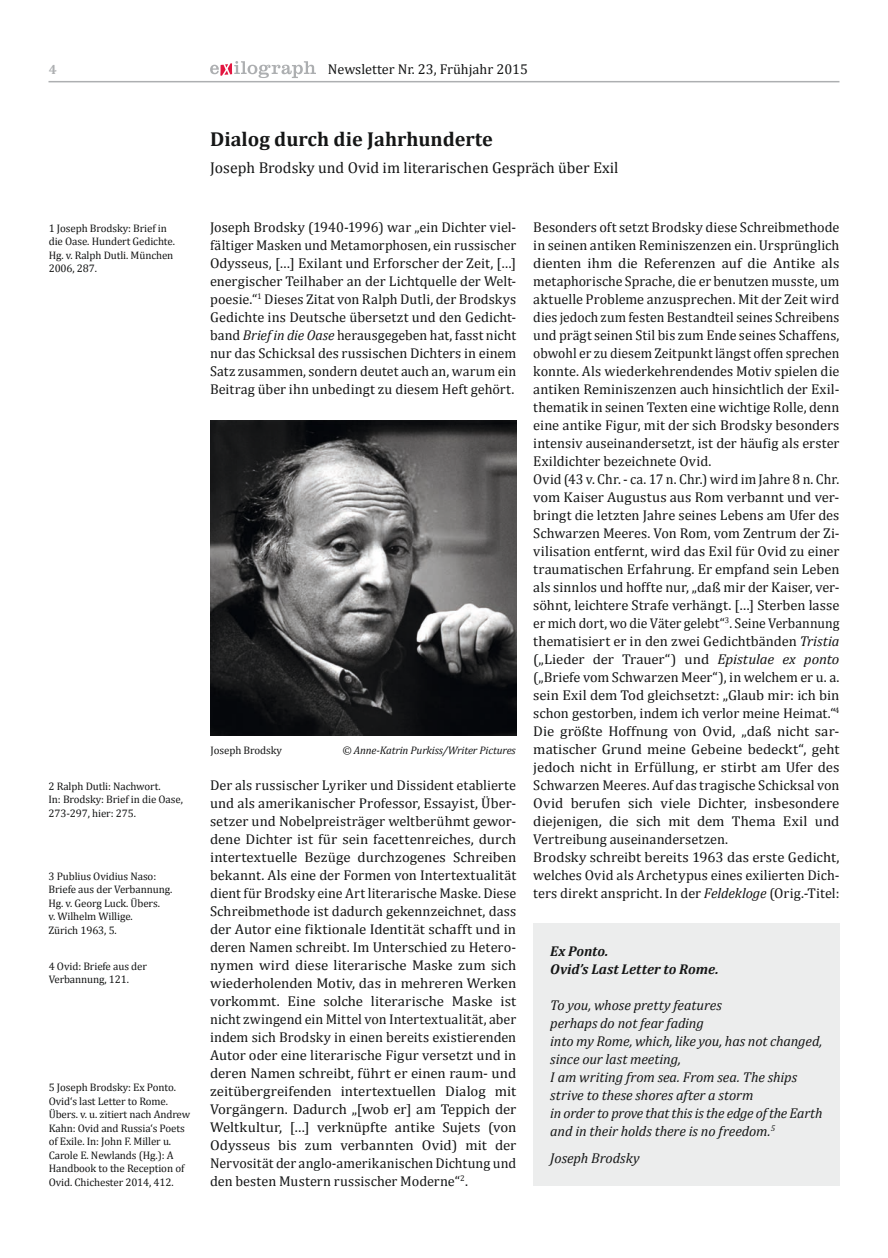
<style>
.page{position:relative;width:888px;height:1258px;background:#fff}
.page>*{position:absolute;margin:0;border:0;box-sizing:border-box;transform-origin:0 0}
.t1{font:700 20.25px "Cambria";color:#151616}
.t2{font:15.75px "Cambria";color:#151616}
.t3{font:14.25px/18px "Cambria";color:#151616;text-align:justify}
.t4{font:italic 14.25px/18px "Cambria";letter-spacing:-.01em;color:#151616}
.t5{font:italic 700 14.25px/18px "Cambria";color:#151616}
.t6{font:700 13.5px "Cambria";color:#adafb1}
.t7{font:10.95px/13.5px "Cambria";letter-spacing:-.01em;color:#151616}
.t8{font:italic 10.95px "Cambria";letter-spacing:-.01em;color:#151616}
.s1{font-style:italic}
</style>
<div class="page">
<hr style="left:49px;top:81px;width:790px;height:1px;background:#adafb1">
<svg style="left:210px;top:61px;width:106px;height:17px"></svg>
<div style="left:533px;top:923px;width:306px;height:263px;background:#eceded"></div>
<img style="left:210px;top:420px;width:306px;height:315px">
<p class="t6" style="left:49px;top:60px;width:9px">4</p>
<p class="t3" style="left:328px;top:60px;width:202px">Newsletter Nr. 23, Frühjahr 2015</p>
<h1 class="t1" style="left:210px;top:125px;width:284px">Dialog durch die Jahrhunderte</h1>
<p class="t2" style="left:210px;top:158px;width:410px">Joseph Brodsky und Ovid im literarischen Gespräch über Exil</p>
<p class="t7" style="left:49px;top:221px;width:128px">1 Joseph Brodsky: Brief in die Oase. Hundert Gedichte.<br>Hg. v. Ralph Dutli. München<br>2006, 287.</p>
<p class="t3" style="left:210px;top:218px;width:308px">Joseph Brodsky (1940-1996) war „ein Dichter viel&shy;fältiger Masken und Metamorphosen, ein russischer Odysseus, […] Exilant und Erforscher der Zeit, […] energischer Teilhaber an der Lichtquelle der Welt&shy;poesie.“<sup>1</sup> Dieses Zitat von Ralph Dutli, der Brodskys Gedichte ins Deutsche übersetzt und den Gedicht&shy;band <span class="s1">Brief in die Oase</span> herausgegeben hat, fasst nicht nur das Schicksal des russischen Dichters in einem Satz zusammen, sondern deutet auch an, warum ein Beitrag über ihn unbedingt zu diesem Heft gehört.</p>
<p class="t7" style="left:49px;top:779px;width:136px">2 Ralph Dutli: Nachwort.<br>In: Brodsky: Brief in die Oase,<br>273-297, hier: 275.</p>
<p class="t7" style="left:49px;top:869px;width:125px">3 Publius Ovidius Naso:<br>Briefe aus der Verbannung.<br>Hg. v. Georg Luck. Übers.<br>v. Wilhelm Willige.<br>Zürich 1963, 5.</p>
<p class="t7" style="left:49px;top:959px;width:100px">4 Ovid: Briefe aus der<br>Verbannung, 121.</p>
<p class="t7" style="left:49px;top:1080px;width:143px">5 Joseph Brodsky: Ex Ponto.<br>Ovid‘s last Letter to Rome.<br>Übers. v. u. zitiert nach Andrew<br>Kahn: Ovid and Russia‘s Poets of Exile. In: John F. Miller u.<br>Carole E. Newlands (Hg.): A<br>Handbook to the Reception of<br>Ovid. Chichester 2014, 412.</p>
<p class="t7" style="left:211px;top:743px;width:73px">Joseph Brodsky</p>
<p class="t8" style="left:342px;top:742px;width:175px">© Anne-Katrin Purkiss/Writer Pictures</p>
<p class="t3" style="left:210px;top:776px;width:308px">Der als russischer Lyriker und Dissident etablierte und als amerikanischer Professor, Essayist, Über&shy;setzer und Nobelpreisträger weltberühmt gewor&shy;dene Dichter ist für sein facettenreiches, durch intertextuelle Bezüge durchzogenes Schreiben bekannt. Als eine der Formen von Intertextualität dient für Brodsky eine Art literarische Maske. Diese Schreibmethode ist dadurch gekennzeichnet, dass der Autor eine fiktionale Identität schafft und in deren Namen schreibt. Im Unterschied zu Hetero&shy;nymen wird diese literarische Maske zum sich wiederholenden Motiv, das in mehreren Werken vorkommt. Eine solche literarische Maske ist nicht zwingend ein Mittel von Intertextualität, aber indem sich Brodsky in einen bereits existierenden Autor oder eine literarische Figur versetzt und in deren Namen schreibt, führt er einen raum- und zeitübergreifenden intertextuellen Dialog mit Vorgängern. Dadurch „[wob er] am Teppich der Weltkultur, […] verknüpfte antike Sujets (von Odysseus bis zum verbannten Ovid) mit der Nervosität der anglo-amerikanischen Dichtung und den besten Mustern russischer Moderne“<sup>2</sup>.</p>
<p class="t3" style="left:533px;top:218px;width:308px;text-align:left">Besonders oft setzt Brodsky diese Schreibmethode in seinen antiken Reminiszenzen ein. Ursprünglich dienten ihm die Referenzen auf die Antike als metaphorische Sprache, die er benutzen musste, um aktuelle Probleme anzusprechen. Mit der Zeit wird dies jedoch zum festen Bestandteil seines Schreibens und prägt seinen Stil bis zum Ende seines Schaffens, obwohl er zu diesem Zeitpunkt längst offen sprechen konnte. Als wiederkehrendendes Motiv spielen die antiken Reminiszenzen auch hinsichtlich der Exil&shy;thematik in seinen Texten eine wichtige Rolle, denn eine antike Figur, mit der sich Brodsky besonders intensiv auseinandersetzt, ist der häufig als erster Exildichter bezeichnete Ovid.<br>Ovid (43 v. Chr. - ca. 17 n. Chr.) wird im Jahre 8 n. Chr. vom Kaiser Augustus aus Rom verbannt und ver&shy;bringt die letzten Jahre seines Lebens am Ufer des Schwarzen Meeres. Von Rom, vom Zentrum der Zi&shy;vilisation entfernt, wird das Exil für Ovid zu einer traumatischen Erfahrung. Er empfand sein Leben als sinnlos und hoffte nur, „daß mir der Kaiser, ver&shy;söhnt, leichtere Strafe verhängt. […] Sterben lasse er mich dort, wo die Väter gelebt“<sup>3</sup>. Seine Verbannung thematisiert er in den zwei Gedichtbänden <span class="s1">Tristia </span>(„Lieder der Trauer“) und <span class="s1">Epistulae ex ponto </span>(„Briefe vom Schwarzen Meer“), in welchem er u. a. sein Exil dem Tod gleichsetzt: „Glaub mir: ich bin schon gestorben, indem ich verlor meine Heimat.“<sup>4<br></sup>Die größte Hoffnung von Ovid, „daß nicht sar&shy;matischer Grund meine Gebeine bedeckt“, geht jedoch nicht in Erfüllung, er stirbt am Ufer des Schwarzen Meeres. Auf das tragische Schicksal von Ovid berufen sich viele Dichter, insbesondere diejenigen, die sich mit dem Thema Exil und Vertreibung auseinandersetzen.<br>Brodsky schreibt bereits 1963 das erste Gedicht, welches Ovid als Archetypus eines exilierten Dich&shy;ters direkt anspricht. In der <span class="s1">Feldekloge</span> (Orig.-Titel:</p>
<p class="t5" style="left:550px;top:942px;width:170px">Ex Ponto.<br>Ovid’s Last Letter to Rome.</p>
<p class="t4" style="left:550px;top:996px;width:274px">To you, whose pretty features<br>perhaps do not fear fading<br>into my Rome, which, like you, has not changed, since our last meeting,<br>I am writing from sea. From sea. The ships strive to these shores after a storm<br>in order to prove that this is the edge of the Earth and in their holds there is no freedom.<sup>5</sup></p>
<p class="t4" style="left:550px;top:1149px;width:91px">Joseph Brodsky</p>
</div>
